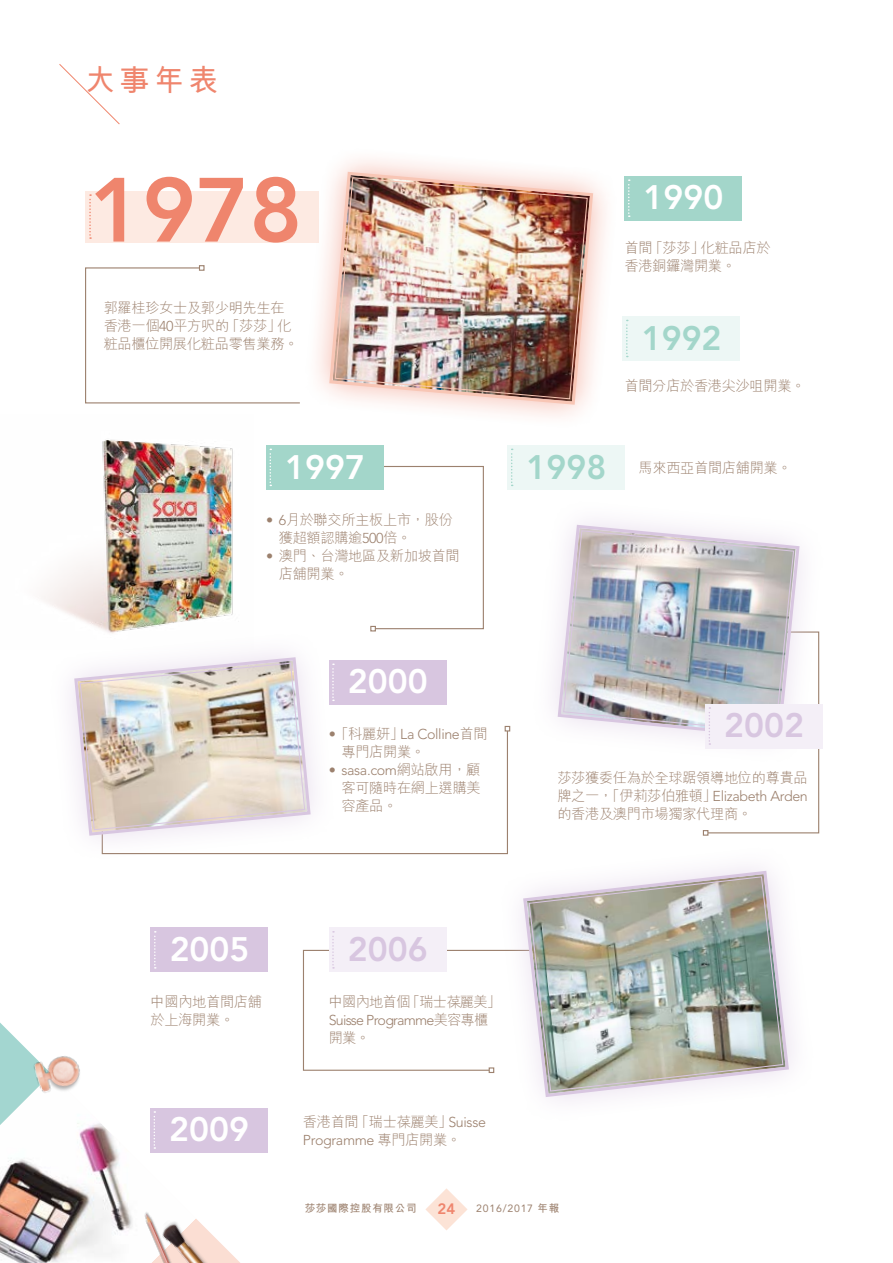
<style>
.page{position:relative;width:893px;height:1263px;background:#fff}
.page>*{position:absolute;margin:0;border:0;box-sizing:border-box;transform-origin:0 0}
.t1{font:800 90px "Avenir LT Std";color:#ef856d}
.t2{font:800 33.75px "Avenir LT Std";color:#fff}
.t3{font:800 33.75px "Avenir LT Std";color:#d8c6e0}
.t4{font:800 33.75px "Avenir LT Std";color:#a3d6ca}
.t5{font:700 30px "M Hei HK";color:#ef856d}
.t6{font:800 15px "Avenir LT Std";color:#ef856d}
.t7{font:300 14.25px/18px "M Hei HK";letter-spacing:-.025em;color:#9c816e}
.t8{font:300 14.25px "Avenir LT Std";letter-spacing:-.03em;color:#9c816e}
.t9{font:300 14.25px "Avenir LT Std";letter-spacing:-.055em;color:#9c816e}
.t10{font:300 14.25px "M Hei HK";letter-spacing:-.055em;color:#9c816e}
.t11{font:10.5px "Avenir LT Std";letter-spacing:.075em;color:#9c816e}
.t12{font:700 10.5px "M Hei HK";letter-spacing:.075em;color:#9c816e}
.s1{font-family:"Avenir LT Std"}
.s2{font-family:"M Hei HK"}
.s3{font-family:"M Hei HK";font-weight:700}
</style>
<div class="page">
<svg style="left:59px;top:64px;width:61px;height:61px"></svg>
<div style="left:85px;top:191px;width:233px;height:52px;background:#fdeae2"></div>
<svg style="left:89px;top:194px;width:2px;height:45px"></svg>
<svg style="left:85px;top:265px;width:214px;height:139px"></svg>
<svg style="left:370px;top:466px;width:114px;height:165px"></svg>
<svg style="left:341px;top:683px;width:168px;height:172px"></svg>
<svg style="left:505px;top:726px;width:5px;height:5px"></svg>
<div style="left:624px;top:176px;width:118px;height:45px;background:#a3d6ca"></div>
<svg style="left:628px;top:179px;width:2px;height:38px"></svg>
<div style="left:151px;top:927px;width:117px;height:45px;background:#d8c6e0"></div>
<div style="left:329px;top:927px;width:117px;height:45px;background:#f4eff7"></div>
<div style="left:623px;top:316px;width:117px;height:45px;background:#edf7f5"></div>
<svg style="left:626px;top:320px;width:2px;height:37px"></svg>
<img style="left:42px;top:439px;width:191px;height:188px">
<div style="left:266px;top:445px;width:118px;height:45px;background:#a3d6ca"></div>
<svg style="left:270px;top:449px;width:1px;height:37px"></svg>
<div style="left:507px;top:445px;width:118px;height:45px;background:#edf7f5"></div>
<svg style="left:511px;top:449px;width:2px;height:37px"></svg>
<svg style="left:299px;top:159px;width:324px;height:258px"></svg>
<svg style="left:328px;top:170px;width:267px;height:236px"></svg>
<img style="left:334px;top:177px;width:254px;height:223px">
<svg style="left:70px;top:627px;width:271px;height:228px"></svg>
<img style="left:73px;top:656px;width:239px;height:181px">
<svg style="left:556px;top:523px;width:245px;height:195px"></svg>
<img style="left:563px;top:530px;width:232px;height:199px">
<svg style="left:0;top:930px;width:492px;height:333px"></svg>
<svg style="left:492px;top:840px;width:302px;height:261px"></svg>
<svg style="left:521px;top:869px;width:270px;height:230px"></svg>
<img style="left:528px;top:876px;width:256px;height:216px">
<div style="left:329px;top:660px;width:117px;height:45px;background:#d8c6e0"></div>
<svg style="left:332px;top:663px;width:2px;height:38px"></svg>
<div style="left:705px;top:704px;width:118px;height:44px;background:#f4eff7"></div>
<svg style="left:609px;top:631px;width:211px;height:205px"></svg>
<h3 class="t5" style="left:85px;top:58px;width:135px">大事年表</h3>
<h1 class="t1" style="left:89px;top:157px;width:215px">1978</h1>
<p class="t7" style="left:104px;top:298px;width:196px">郭羅桂珍女士及郭少明先生在香港一個<span class="s1">40</span>平方呎的「莎莎」化粧品櫃位開展化粧品零售業務。</p>
<h2 class="t2" style="left:285px;top:447px;width:81px">1997</h2>
<p class="t7" style="left:279px;top:510px;width:176px;text-indent:-13px"><span class="s1">• 6</span>月於聯交所主板上市，股份獲超額認購逾<span class="s1">500</span>倍。</p>
<p class="t7" style="left:279px;top:546px;width:182px;text-indent:-13px"><span class="s1">•</span> 澳門、台灣地區及新加坡首間店舖開業。</p>
<h2 class="t2" style="left:348px;top:662px;width:81px">2000</h2>
<p class="t8" style="left:329px;top:725px;width:160px">• <span class="s2">「科麗妍」</span>La Colline<span class="s2">首間</span></p>
<p class="t7" style="left:341px;top:742px;width:85px">專門店開業。</p>
<p class="t8" style="left:329px;top:761px;width:153px">• sasa.com<span class="s2">網站啟用，顧</span></p>
<p class="t7" style="left:341px;top:778px;width:141px">客可隨時在網上選購美容產品。</p>
<h2 class="t2" style="left:644px;top:178px;width:81px">1990</h2>
<p class="t7" style="left:624px;top:238px;width:148px">首間「莎莎」化粧品店於香港銅鑼灣開業。</p>
<h2 class="t4" style="left:642px;top:318px;width:81px">1992</h2>
<p class="t7" style="left:624px;top:376px;width:182px">首間分店於香港尖沙咀開業。</p>
<h2 class="t4" style="left:527px;top:447px;width:81px">1998</h2>
<p class="t7" style="left:639px;top:458px;width:155px">馬來西亞首間店舖開業。</p>
<h2 class="t3" style="left:724px;top:705px;width:81px">2002</h2>
<p class="t7" style="left:557px;top:768px;width:252px">莎莎獲委任為於全球踞領導地位的尊貴品</p>
<p class="t8" style="left:557px;top:788px;width:252px"><span class="s2">牌之一，「伊莉莎伯雅頓」</span>Elizabeth Arden</p>
<p class="t7" style="left:557px;top:804px;width:196px">的香港及澳門市場獨家代理商。</p>
<h2 class="t2" style="left:170px;top:929px;width:81px">2005</h2>
<h2 class="t3" style="left:348px;top:929px;width:81px">2006</h2>
<p class="t7" style="left:151px;top:992px;width:113px">中國內地首間店舖於上海開業。</p>
<p class="t10" style="left:329px;top:992px;width:174px">中國內地首個「瑞士葆麗美」</p>
<p class="t9" style="left:329px;top:1012px;width:161px">Suisse Programme<span class="s2">美容專櫃</span></p>
<p class="t7" style="left:329px;top:1028px;width:43px">開業。</p>
<h2 class="t2" style="left:169px;top:1109px;width:81px">2009</h2>
<p class="t7" style="left:303px;top:1112px;width:185px">香港首間「瑞士葆麗美」<span class="s1">Suisse</span></p>
<p class="t8" style="left:303px;top:1132px;width:160px">Programme <span class="s2">專門店開業。</span></p>
<p class="t12" style="left:305px;top:1201px;width:114px">莎莎國際控股有限公司</p>
<p class="t6" style="left:438px;top:1200px;width:19px">24</p>
<p class="t11" style="left:476px;top:1202px;width:85px">2016/2017 <span class="s3">年報</span></p>
</div>
